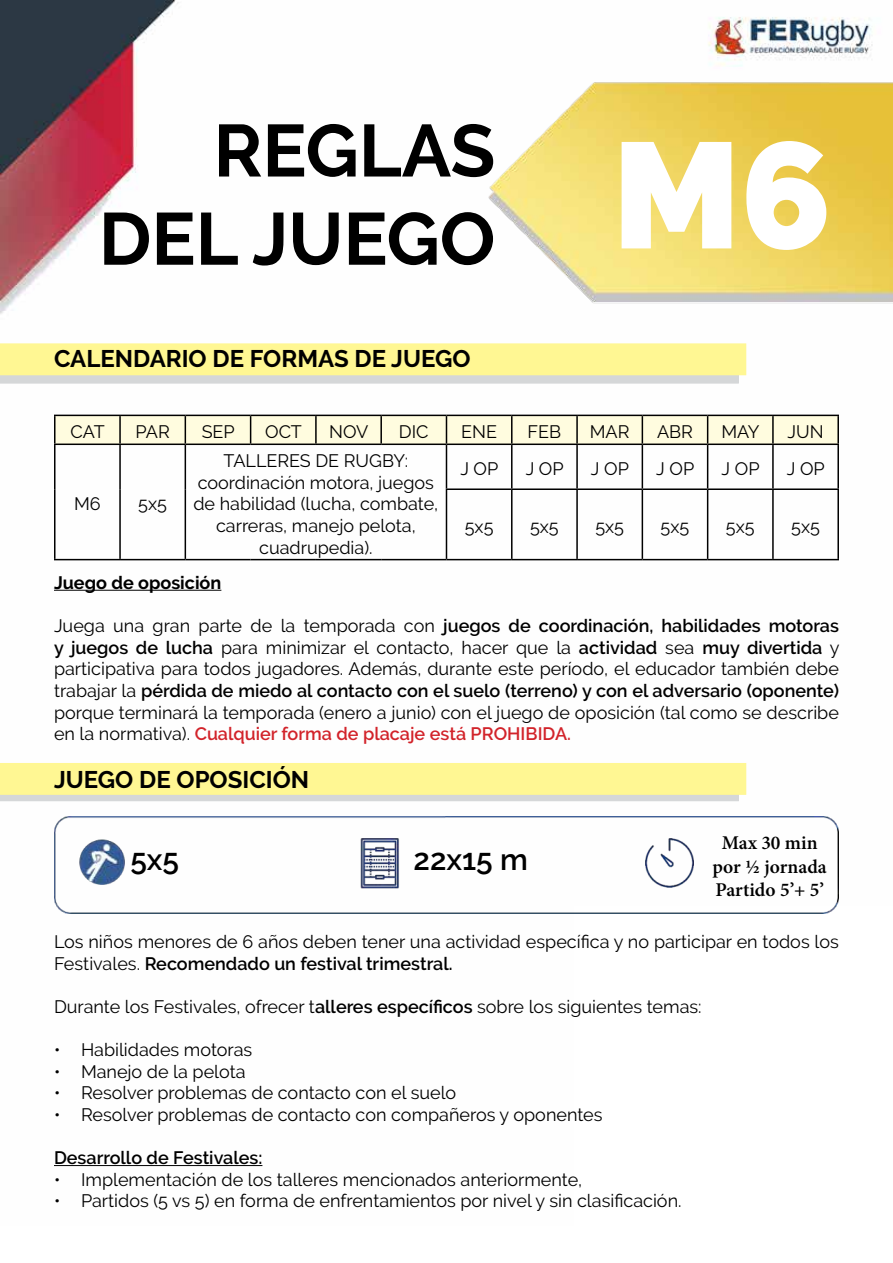
<style>
.page{position:relative;width:893px;height:1263px;background:#fff}
.page>*{position:absolute;margin:0;border:0;box-sizing:border-box;transform-origin:0 0}
.t1{font:700 73.5px/88.2px "Raleway";color:#000}
.t2{font:600 30px "Raleway";color:#000}
.t3{font:700 24px "Raleway";color:#000}
.t4{font:600 19.5px/23.4px "Minion Pro";color:#000;text-align:center}
.t5{font:18px/21.6px "Raleway";color:#000;text-align:center}
.t6{font:600 18px "Raleway";color:#000}
.t7{font:700 18px "Raleway";color:#000}
.s1{font-weight:600}
.s2{font-weight:600;color:#d2232a}
</style>
<div class="page">
<img style="left:0;top:0;width:873px;height:1167px">
<div style="left:575px;top:907px;width:318px;height:356px;background:#fff"></div>
<svg style="left:0;top:375px;width:739px;height:9px;background:#d8d9d7"></svg>
<div style="left:0;top:795px;width:739px;height:6px;background:#d5d7d8"></div>
<div style="left:1px;top:344px;width:744px;height:30px;background:#fff793"></div>
<div style="left:0;top:343px;width:746px;height:32px;border:2px solid #fff793"></div>
<hr style="left:54px;top:415px;width:66px;height:1px;background:#000">
<hr style="left:54px;top:416px;width:2px;height:27px;background:#000">
<svg style="left:55px;top:415px;width:782px;height:28px;background:#efecd1"></svg>
<hr style="left:773px;top:415px;width:66px;height:1px;background:#000">
<hr style="left:772px;top:416px;width:2px;height:27px;background:#000">
<hr style="left:837px;top:416px;width:2px;height:27px;background:#000">
<hr style="left:54px;top:443px;width:66px;height:2px;background:#000">
<hr style="left:54px;top:445px;width:2px;height:44px;background:#000">
<hr style="left:120px;top:443px;width:65px;height:2px;background:#000">
<hr style="left:119px;top:445px;width:2px;height:44px;background:#000">
<hr style="left:185px;top:443px;width:66px;height:2px;background:#000">
<hr style="left:185px;top:445px;width:1px;height:44px;background:#000">
<hr style="left:251px;top:443px;width:65px;height:2px;background:#000">
<hr style="left:316px;top:443px;width:65px;height:2px;background:#000">
<hr style="left:381px;top:443px;width:65px;height:2px;background:#000">
<hr style="left:446px;top:443px;width:66px;height:2px;background:#000">
<hr style="left:446px;top:445px;width:1px;height:43px;background:#000">
<hr style="left:512px;top:443px;width:65px;height:2px;background:#000">
<hr style="left:511px;top:445px;width:1px;height:43px;background:#000">
<hr style="left:577px;top:443px;width:65px;height:2px;background:#000">
<hr style="left:576px;top:445px;width:2px;height:43px;background:#000">
<hr style="left:642px;top:443px;width:66px;height:2px;background:#000">
<hr style="left:642px;top:445px;width:1px;height:43px;background:#000">
<hr style="left:708px;top:443px;width:65px;height:2px;background:#000">
<hr style="left:707px;top:445px;width:1px;height:43px;background:#000">
<hr style="left:773px;top:443px;width:66px;height:2px;background:#000">
<hr style="left:772px;top:445px;width:2px;height:43px;background:#000">
<hr style="left:837px;top:445px;width:2px;height:43px;background:#000">
<hr style="left:54px;top:489px;width:2px;height:70px;background:#000">
<hr style="left:119px;top:489px;width:2px;height:70px;background:#000">
<hr style="left:185px;top:489px;width:1px;height:70px;background:#000">
<hr style="left:446px;top:488px;width:66px;height:2px;background:#000">
<hr style="left:446px;top:490px;width:1px;height:69px;background:#000">
<hr style="left:512px;top:488px;width:65px;height:2px;background:#000">
<hr style="left:511px;top:490px;width:1px;height:69px;background:#000">
<hr style="left:577px;top:488px;width:65px;height:2px;background:#000">
<hr style="left:576px;top:490px;width:2px;height:69px;background:#000">
<hr style="left:642px;top:488px;width:66px;height:2px;background:#000">
<hr style="left:642px;top:490px;width:1px;height:69px;background:#000">
<hr style="left:708px;top:488px;width:65px;height:2px;background:#000">
<hr style="left:707px;top:490px;width:1px;height:69px;background:#000">
<hr style="left:773px;top:488px;width:66px;height:2px;background:#000">
<hr style="left:772px;top:490px;width:2px;height:69px;background:#000">
<hr style="left:837px;top:490px;width:2px;height:69px;background:#000">
<hr style="left:54px;top:559px;width:66px;height:1px;background:#000">
<hr style="left:120px;top:559px;width:65px;height:1px;background:#000">
<hr style="left:185px;top:559px;width:66px;height:1px;background:#000">
<hr style="left:251px;top:559px;width:65px;height:1px;background:#000">
<hr style="left:316px;top:559px;width:65px;height:1px;background:#000">
<hr style="left:381px;top:559px;width:65px;height:1px;background:#000">
<hr style="left:446px;top:559px;width:66px;height:1px;background:#000">
<hr style="left:512px;top:559px;width:65px;height:1px;background:#000">
<hr style="left:577px;top:559px;width:65px;height:1px;background:#000">
<hr style="left:642px;top:559px;width:66px;height:1px;background:#000">
<hr style="left:708px;top:559px;width:65px;height:1px;background:#000">
<hr style="left:773px;top:559px;width:66px;height:1px;background:#000">
<hr style="left:54px;top:590px;width:167px;height:1px;background:#000">
<div style="left:1px;top:764px;width:744px;height:30px;background:#fff793"></div>
<div style="left:0;top:763px;width:746px;height:32px;border:2px solid #fff793"></div>
<img style="left:54px;top:817px;width:785px;height:96px">
<hr style="left:54px;top:1165px;width:208px;height:1px;background:#000">
<img style="left:458px;top:45px;width:435px;height:265px">
<h1 class="t1" style="left:99px;top:107px;width:735px;text-indent:115px">REGLAS<br>DEL JUEGO <sup>M6</sup></h1>
<h3 class="t3" style="left:54px;top:345px;width:17px">CALEN</h3>
<h3 class="t3" style="left:133px;top:345px;width:339px">DARIO DE FORMAS DE JUEGO</h3>
<p class="t5" style="left:71px;top:421px;width:36px">CAT</p>
<p class="t5" style="left:136px;top:421px;width:36px">PAR</p>
<p class="t5" style="left:202px;top:421px;width:35px">SEP</p>
<p class="t5" style="left:265px;top:421px;width:38px">OCT</p>
<p class="t5" style="left:329px;top:421px;width:41px">NOV</p>
<p class="t5" style="left:399px;top:421px;width:31px">DIC</p>
<p class="t5" style="left:461px;top:421px;width:37px">ENE</p>
<p class="t5" style="left:528px;top:421px;width:35px">FEB</p>
<p class="t5" style="left:590px;top:421px;width:41px">MAR</p>
<p class="t5" style="left:657px;top:421px;width:37px">ABR</p>
<p class="t5" style="left:721px;top:421px;width:40px">MAY</p>
<p class="t5" style="left:787px;top:421px;width:38px">JUN</p>
<p class="t5" style="left:74px;top:493px;width:28px">M6</p>
<p class="t5" style="left:138px;top:493px;width:30px">5x5</p>
<p class="t5" style="left:193px;top:450px;width:246px">TALLERES DE RUGBY: coordinación motora, juegos de habilidad (lucha, combate, carreras, manejo pelota, cuadrupedia).</p>
<p class="t5" style="left:460px;top:458px;width:39px">J OP</p>
<p class="t5" style="left:526px;top:458px;width:39px">J OP</p>
<p class="t5" style="left:591px;top:458px;width:39px">J OP</p>
<p class="t5" style="left:656px;top:458px;width:39px">J OP</p>
<p class="t5" style="left:721px;top:458px;width:39px">J OP</p>
<p class="t5" style="left:787px;top:458px;width:39px">J OP</p>
<p class="t5" style="left:465px;top:516px;width:30px">5x5</p>
<p class="t5" style="left:530px;top:516px;width:30px">5x5</p>
<p class="t5" style="left:595px;top:516px;width:30px">5x5</p>
<p class="t5" style="left:661px;top:516px;width:30px">5x5</p>
<p class="t5" style="left:726px;top:516px;width:30px">5x5</p>
<p class="t5" style="left:791px;top:516px;width:30px">5x5</p>
<p class="t7" style="left:54px;top:572px;width:169px">Juego de oposición</p>
<p class="t5" style="left:54px;top:615px;width:787px;text-align:justify">Juega una gran parte de la temporada con <span class="s1">juegos de coordinación, habilidades motoras y juegos de lucha</span> para minimizar el contacto, hacer que la <span class="s1">actividad</span> sea <span class="s1">muy divertida</span> y participativa para todos jugadores. Además, durante este período, el educador también debe trabajar la <span class="s1">pérdida de miedo al contacto con el suelo (terreno) y con el adversario (oponente) </span>porque terminará la temporada (enero a junio) con el juego de oposición (tal como se describe en la normativa). <span class="s2">Cualquier forma de placaje está PROHIBIDA.</span></p>
<h3 class="t3" style="left:54px;top:765px;width:186px">JUEGO DE OPOSICI</h3>
<h3 class="t3" style="left:273px;top:765px;width:34px">ÓN</h3>
<p class="t4" style="left:712px;top:831px;width:116px">Max 30 min por ½ jornada<br>Partido 5’+ 5’</p>
<p class="t5" style="left:54px;top:931px;width:786px;text-align:left">Los niños menores de 6 años deben tener una actividad específica y no participar en todos los<br>Festivales. <span class="s1">Recomendado un festival trimestral.</span></p>
<p class="t5" style="left:54px;top:996px;width:649px">Durante los Festivales, ofrecer t<span class="s1">alleres específicos</span> sobre los siguientes temas:</p>
<p class="t5" style="left:54px;top:1039px;width:200px">• Habilidades motoras</p>
<p class="t5" style="left:54px;top:1060px;width:193px">• Manejo de la pelota</p>
<p class="t5" style="left:54px;top:1082px;width:404px">• Resolver problemas de contacto con el suelo</p>
<p class="t5" style="left:54px;top:1104px;width:550px">• Resolver problemas de contacto con compañeros y oponentes</p>
<p class="t6" style="left:54px;top:1147px;width:210px">Desarrollo de Festivales:</p>
<p class="t5" style="left:54px;top:1168px;width:530px">• Implementación de los talleres mencionados anteriormente,</p>
<p class="t5" style="left:54px;top:1190px;width:629px">• Partidos (5 vs 5) en forma de enfrentamientos por nivel y sin clasificación.</p>
<h2 class="t2" style="left:414px;top:842px;width:116px">22x15 m</h2>
<h2 class="t2" style="left:130px;top:842px;width:50px">5x5</h2>
</div>
